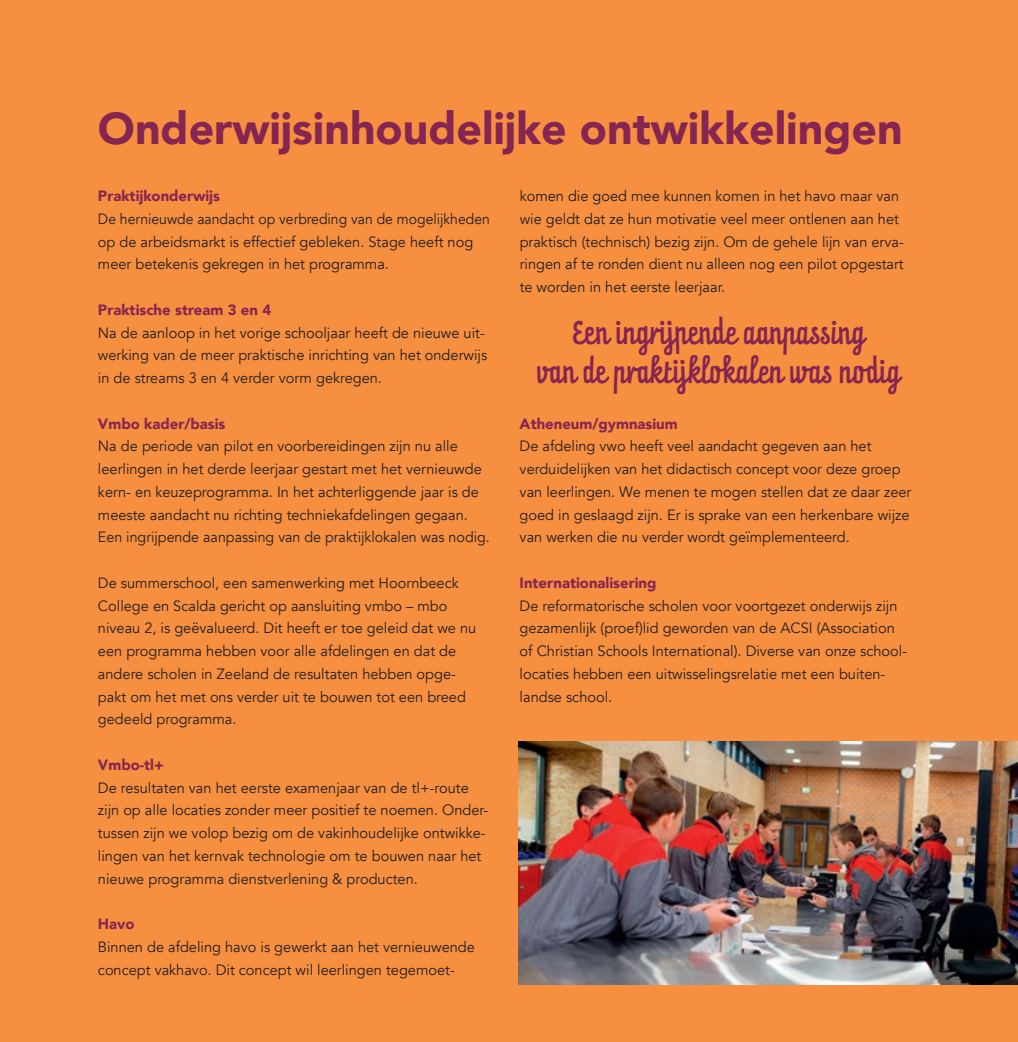
<style>
.page{position:relative;width:1018px;height:1042px;background:#f68f40}
.page>*{position:absolute;margin:0;border:0;box-sizing:border-box;transform-origin:0 0}
.t1{font:900 44.62px "Avenir";color:#852551}
.t2{font:28px/38.5px "Prater Script OT";color:#852551;text-align:center}
.t3{font:14.88px/22.8px "Avenir";color:#231f20}
.t4{font:14.88px/22.8px "Avenir";color:#231f20;scale:.94 1}
.t5{font:900 14.88px "Avenir";color:#852551}
</style>
<div class="page">
<img style="left:519px;top:742px;width:499px;height:243px">
<h1 class="t1" style="left:98px;top:90px;width:806px">Onderwijsinhoudelijke ontwikkelingen</h1>
<p class="t5" style="left:98px;top:183px;width:124px">Praktijkonderwijs</p>
<p class="t4" style="left:98px;top:208px;width:418px">De hernieuwde aandacht op verbreding van de mogelijkheden op de arbeidsmarkt is effectief gebleken. Stage heeft nog meer betekenis gekregen in het programma.</p>
<p class="t5" style="left:98px;top:297px;width:175px">Praktische stream 3 en 4</p>
<p class="t3" style="left:98px;top:321px;width:391px">Na de aanloop in het vorige schooljaar heeft de nieuwe uit&shy;werking van de meer praktische inrichting van het onderwijs in de streams 3 en 4 verder vorm gekregen.</p>
<p class="t5" style="left:98px;top:411px;width:129px">Vmbo kader/basis</p>
<p class="t3" style="left:98px;top:435px;width:393px">Na de periode van pilot en voorbereidingen zijn nu alle leerlingen in het derde leerjaar gestart met het vernieuwde kern- en keuzeprogramma. In het achterliggende jaar is de meeste aandacht nu richting techniekafdelingen gegaan.<br>Een ingrijpende aanpassing van de praktijklokalen was nodig.</p>
<p class="t3" style="left:98px;top:572px;width:380px">De summerschool, een samenwerking met Hoornbeeck College en Scalda gericht op aansluiting vmbo – mbo niveau 2, is geëvalueerd. Dit heeft er toe geleid dat we nu een programma hebben voor alle afdelingen en dat de andere scholen in Zeeland de resultaten hebben opge&shy;pakt om het met ons verder uit te bouwen tot een breed gedeeld programma.</p>
<p class="t5" style="left:98px;top:752px;width:68px">Vmbo-tl+</p>
<p class="t3" style="left:98px;top:776px;width:392px">De resultaten van het eerste examenjaar van de tl+-route zijn op alle locaties zonder meer positief te noemen. Onder&shy;tussen zijn we volop bezig om de vakinhoudelijke ontwikke&shy;lingen van het kernvak technologie om te bouwen naar het nieuwe programma dienstverlening &amp; producten.</p>
<p class="t5" style="left:98px;top:911px;width:38px">Havo</p>
<p class="t3" style="left:98px;top:936px;width:378px">Binnen de afdeling havo is gewerkt aan het vernieuwende concept vakhavo. Dit concept wil leerlingen tegemoet-</p>
<p class="t3" style="left:520px;top:185px;width:386px">komen die goed mee kunnen komen in het havo maar van wie geldt dat ze hun motivatie veel meer ontlenen aan het praktisch (technisch) bezig zijn. Om de gehele lijn van erva&shy;ringen af te ronden dient nu alleen nog een pilot opgestart te worden in het eerste leerjaar.</p>
<h2 class="t2" style="left:537px;top:316px;width:365px">Een ingrijpende aanpassing<br>van de praktijklokalen was nodig</h2>
<p class="t5" style="left:520px;top:411px;width:160px">Atheneum/gymnasium</p>
<p class="t3" style="left:520px;top:435px;width:393px">De afdeling vwo heeft veel aandacht gegeven aan het verduidelijken van het didactisch concept voor deze groep van leerlingen. We menen te mogen stellen dat ze daar zeer goed in geslaagd zijn. Er is sprake van een herkenbare wijze van werken die nu verder wordt geïmplementeerd.</p>
<p class="t5" style="left:520px;top:570px;width:138px">Internationalisering</p>
<p class="t3" style="left:520px;top:594px;width:389px">De reformatorische scholen voor voortgezet onderwijs zijn gezamenlijk (proef)lid geworden van de ACSI (Association of Christian Schools International). Diverse van onze school&shy;locaties hebben een uitwisselingsrelatie met een buiten&shy;landse school.</p>
</div>
